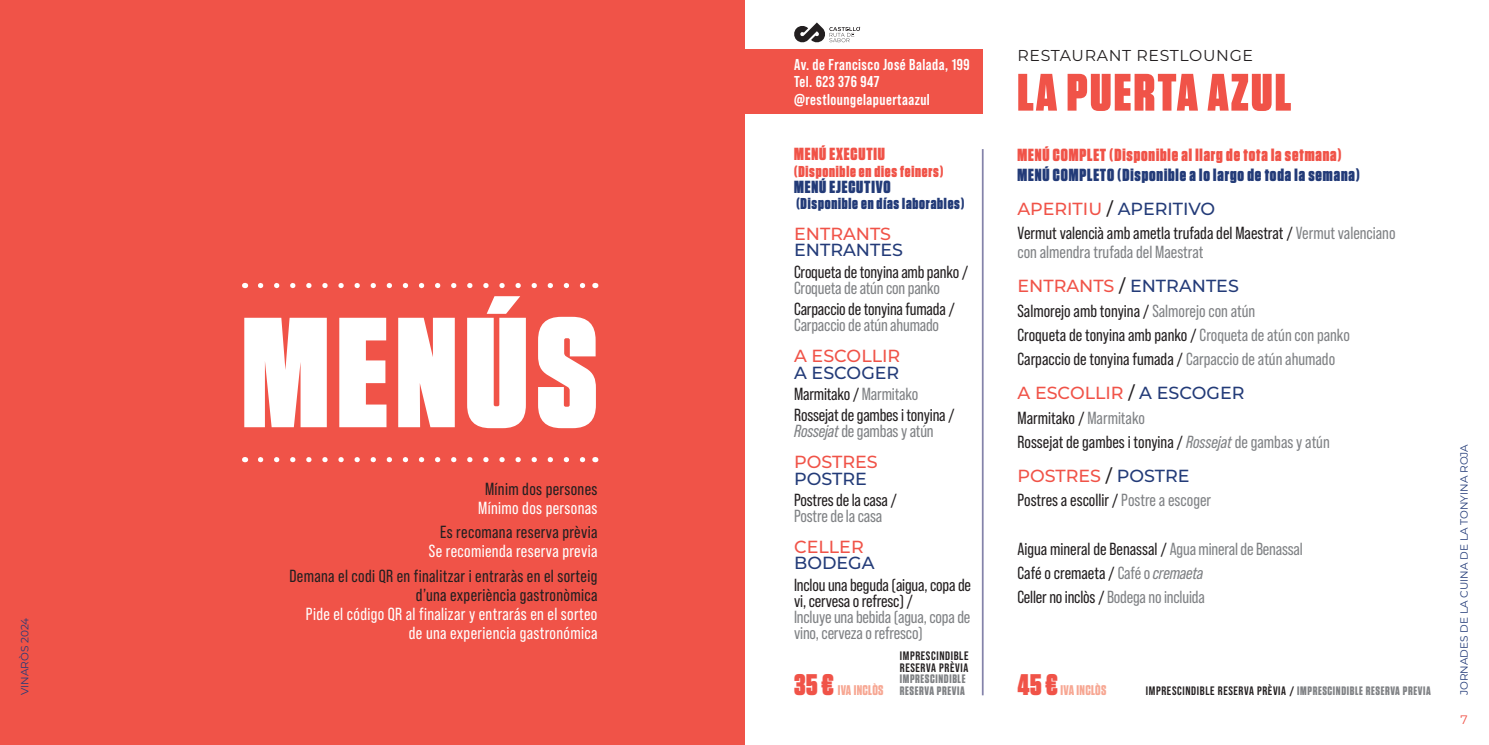
<style>
.page{position:relative;width:1489px;height:745px;background:#fff}
.page>*{position:absolute;margin:0;border:0;box-sizing:border-box;transform-origin:0 0}
.RESTAURANT_NOM{font:900 156.1px "Tungsten";letter-spacing:.05em;color:#fff}
.RESTAURANT_NOM-2{font:900 52.5px "Tungsten";letter-spacing:.05em;color:#f05348}
.TEXT_MENÚ{font:17.5px/16.3px "Bebas Neue Pro";color:#231f20}
.TEXT_MENÚ-2{font:17.5px/16.3px "Bebas Neue Pro";letter-spacing:-.01em;color:#808285}
.TEXT_MENÚ-3{font:17.5px/19.2px "Bebas Neue Pro";letter-spacing:.02em;color:#231f20;text-align:right}
.MENU_TIPO{font:900 17.5px/19.2px "Tungsten";letter-spacing:.05em;color:#233b78}
.TEXT_MENÚ-4{font:17.5px/19.2px "Bebas Neue Pro";letter-spacing:.02em;color:#fff;text-align:center}
.TITOL_PLAT{font:500 17.5px/16.3px "Montserrat";color:#f05348}
.TITOL_PLAT-2{font:500 17.5px/16.3px "Montserrat";color:#233b78}
.MENU_TIPO-2{font:900 17.5px "Tungsten";letter-spacing:.05em;color:#f05348}
.ADREÇA{font:700 15.75px "Bebas Neue Pro";letter-spacing:.03em;color:#fff}
.MENU_TIPO-3{font:900 15.75px "Tungsten";letter-spacing:.05em;color:#233b78}
.MENU_TIPO-4{font:900 15.75px "Tungsten";letter-spacing:.05em;color:#f05348}
.RESTAURANT{font:15.75px "Montserrat";letter-spacing:.04em;color:#231f20}
.PREU_1{font:700 14px "Tungsten";letter-spacing:.02em;color:#f7a793}
.NOTA{font:700 12.25px/11.9px "Bebas Neue Pro";letter-spacing:.05em;color:#231f20;text-align:justify}
.NOTA-2{font:700 12.25px "Tungsten";letter-spacing:.05em;color:#808285}
.t1{font:12.25px "Montserrat";color:#f05348}
.t2{font:10.5px "Montserrat";color:#233b78}
.s1{color:#231f20}
.s2{color:#fff}
.s3{color:#f05348}
.s4{color:#808285}
.s5{color:#233b78}
.s6{font-style:italic;color:#808285}
.s7{font-weight:900;font-size:29.75px;color:#f05348}
.s8{font-family:"Tungsten";color:#808285}
</style>
<div class="page">
<div style="left:729px;top:50px;width:253px;height:64px;background:#f05348"></div>
<hr style="left:981px;top:149px;width:2px;height:545px;background:#8483aa">
<svg style="left:794px;top:22px;width:66px;height:21px"></svg>
<div style="left:0;top:0;width:744px;height:744px;background:#f05348"></div>
<svg style="left:260px;top:283px;width:326px;height:5px"></svg>
<svg style="left:260px;top:457px;width:326px;height:5px"></svg>
<p class="t2" style="left:18px;top:694px;width:79px;rotate:-90deg">VINARÒS 2024</p>
<p class="RESTAURANT_NOM" style="left:242px;top:283px;width:357px">MENÚS</p>
<p class="TEXT_MENÚ-4" style="left:478px;top:478px;width:121px"><span class="s1">Mínim dos persones<br></span>Mínimo dos personas</p>
<p class="TEXT_MENÚ-4" style="left:429px;top:522px;width:170px;text-align:right"><span class="s1">Es recomana reserva prèvia<br></span>Se recomienda reserva previa</p>
<p class="TEXT_MENÚ-3" style="left:289px;top:565px;width:309px">Demana el codi QR en finalitzar i entraràs en el sorteig d’una experiència gastronòmica<br><span class="s2">Pide el código QR al finalizar y entrarás en el sorteo de una experiencia gastronómica</span></p>
<p class="ADREÇA" style="left:794px;top:56px;width:177px">Av. de Francisco José Balada, 199</p>
<p class="ADREÇA" style="left:794px;top:73px;width:87px">Tel. 623 376 947</p>
<p class="ADREÇA" style="left:794px;top:90px;width:137px">@restloungelapuertaazul</p>
<p class="MENU_TIPO-2" style="left:794px;top:144px;width:92px">MENÚ EXECUTIU</p>
<p class="MENU_TIPO-4" style="left:794px;top:162px;width:151px">(Disponible en dies feiners)</p>
<p class="MENU_TIPO" style="left:794px;top:177px;width:98px">MENÚ EJECUTIVO</p>
<p class="MENU_TIPO-3" style="left:796px;top:194px;width:169px">(Disponible en días laborables)</p>
<p class="TITOL_PLAT-2" style="left:794px;top:225px;width:110px"><span class="s3">ENTRANTS<br></span>ENTRANTES</p>
<p class="TEXT_MENÚ" style="left:794px;top:263px;width:175px">Croqueta de tonyina amb panko /<br><span class="s4">Croqueta de atún con panko</span></p>
<p class="TEXT_MENÚ" style="left:794px;top:300px;width:162px">Carpaccio de tonyina fumada /<br><span class="s4">Carpaccio de atún ahumado</span></p>
<p class="TITOL_PLAT" style="left:794px;top:347px;width:108px">A ESCOLLIR<br><span class="s5">A ESCOGER</span></p>
<p class="TEXT_MENÚ" style="left:794px;top:385px;width:126px">Marmitako / <span class="s4">Marmitako</span></p>
<p class="TEXT_MENÚ" style="left:794px;top:406px;width:162px">Rossejat de gambes i tonyina /<br><span class="s6">Rossejat</span> <span class="s4">de gambas y atún</span></p>
<p class="TITOL_PLAT" style="left:794px;top:453px;width:85px">POSTRES<br><span class="s5">POSTRE</span></p>
<p class="TEXT_MENÚ" style="left:794px;top:491px;width:104px">Postres de la casa /<br><span class="s4">Postre de la casa</span></p>
<p class="TITOL_PLAT" style="left:794px;top:538px;width:82px">CELLER<br><span class="s5">BODEGA</span></p>
<p class="TEXT_MENÚ-2" style="left:794px;top:576px;width:178px"><span class="s1">Inclou una beguda (aigua, copa de vi, cervesa o refresc) /<br></span>Incluye una bebida (agua, copa de vino, cerveza o refresco)</p>
<p class="RESTAURANT" style="left:1017px;top:44px;width:237px">RESTAURANT RESTLOUNGE</p>
<p class="RESTAURANT_NOM-2" style="left:1017px;top:62px;width:275px">LA PUERTA AZUL</p>
<p class="MENU_TIPO" style="left:1017px;top:146px;width:343px"><span class="s3">MENÚ COMPLET (Disponible al llarg de tota la setmana)<br></span>MENÚ COMPLETO (Disponible a lo largo de toda la semana)</p>
<p class="TITOL_PLAT-2" style="left:1017px;top:199px;width:199px"><span class="s3">APERITIU</span> <span class="s1">/</span> APERITIVO</p>
<p class="TEXT_MENÚ-2" style="left:1017px;top:223px;width:379px;line-height:19.2px"><span class="s1">Vermut valencià amb ametla trufada del Maestrat /</span> Vermut valenciano con almendra trufada del Maestrat</p>
<p class="TITOL_PLAT-2" style="left:1017px;top:277px;width:223px"><span class="s3">ENTRANTS</span> <span class="s1">/</span> ENTRANTES</p>
<p class="TEXT_MENÚ" style="left:1017px;top:302px;width:239px">Salmorejo amb tonyina / <span class="s4">Salmorejo con atún</span></p>
<p class="TEXT_MENÚ" style="left:1017px;top:326px;width:334px">Croqueta de tonyina amb panko / <span class="s4">Croqueta de atún con panko</span></p>
<p class="TEXT_MENÚ" style="left:1017px;top:350px;width:319px">Carpaccio de tonyina fumada / <span class="s4">Carpaccio de atún ahumado</span></p>
<p class="TITOL_PLAT" style="left:1017px;top:384px;width:228px">A ESCOLLIR <span class="s1">/</span> <span class="s5">A ESCOGER</span></p>
<p class="TEXT_MENÚ" style="left:1017px;top:409px;width:129px">Marmitako / <span class="s4">Marmitako</span></p>
<p class="TEXT_MENÚ" style="left:1017px;top:433px;width:314px">Rossejat de gambes i tonyina / <span class="s6">Rossejat</span> <span class="s4">de gambas y atún</span></p>
<p class="TITOL_PLAT" style="left:1017px;top:466px;width:173px">POSTRES <span class="s1">/</span> <span class="s5">POSTRE</span></p>
<p class="TEXT_MENÚ" style="left:1017px;top:491px;width:195px">Postres a escollir / <span class="s4">Postre a escoger</span></p>
<p class="TEXT_MENÚ" style="left:1017px;top:540px;width:287px">Aigua mineral de Benassal / <span class="s4">Agua mineral de Benassal</span></p>
<p class="TEXT_MENÚ" style="left:1017px;top:564px;width:187px">Café o cremaeta / <span class="s4">Café o</span> <span class="s6">cremaeta</span></p>
<p class="TEXT_MENÚ-2" style="left:1017px;top:588px;width:189px"><span class="s1">Celler no inclòs /</span> Bodega no incluida</p>
<p class="PREU_1" style="left:794px;top:681px;width:91px"><span class="s7">35 €</span> IVA INCLÒS</p>
<p class="NOTA" style="left:899px;top:648px;width:70px">IMPRESCINDIBLE RESERVA PRÈVIA <span class="s8">IMPRESCINDIBLE</span></p>
<p class="PREU_1" style="left:1017px;top:681px;width:90px"><span class="s7">45 €</span> IVA INCLÒS</p>
<p class="NOTA-2" style="left:899px;top:684px;width:66px">RESERVA PREVIA</p>
<p class="NOTA" style="left:1145px;top:684px;width:286px">IMPRESCINDIBLE RESERVA PRÈVIA / <span class="s8">IMPRESCINDIBLE RESERVA PREVIA</span></p>
<p class="t2" style="left:1456px;top:694px;width:252px;rotate:-90deg">JORNADES DE LA CUINA DE LA TONYINA ROJA</p>
<p class="t1" style="left:1460px;top:711px;width:9px">7</p>
</div>
